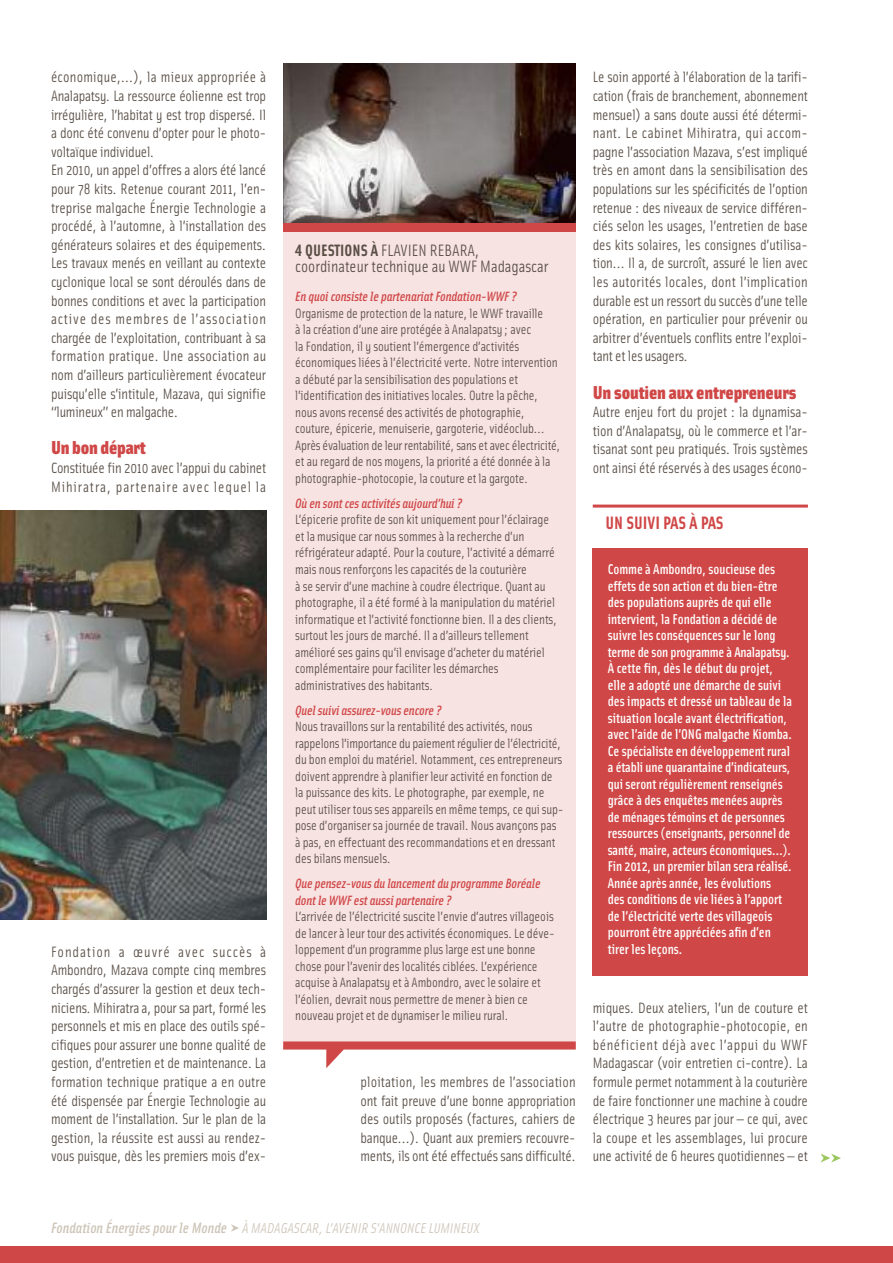
<style>
.page{position:relative;width:893px;height:1263px;background:#fff}
.page>*{position:absolute;margin:0;border:0;box-sizing:border-box;transform-origin:0 0}
.t1{font:18.75px "Solex Black Lining";letter-spacing:-.01em;color:#d04747}
.t2{font:18px "Solex Bold Lining";color:#d04747}
.t3{font:16.5px/16.5px "Solex Regular Lining";color:#594f46}
.t4{font:15px/18.6px "Solex";letter-spacing:-.015em;color:#594f46;text-align:justify}
.t5{font:500 14.25px/16.5px "Solex";letter-spacing:-.005em;color:#fff}
.t6{font:italic 14.25px "Solex Regular Lining";color:#cdc4b7}
.t7{font:13.5px/16.5px "Solex";letter-spacing:-.01em;color:#594f46}
.t8{font:italic 500 13.5px/16.5px "Solex";letter-spacing:-.01em;color:#d04747}
.s1{font-family:"Solex Bold Lining"}
.s2{font-family:"Solex";font-weight:500;font-size:15px}
.s3{font-family:"Fleches Left Right";font-style:normal;font-size:15px}
</style>
<div class="page">
<img style="left:283px;top:64px;width:293px;height:160px">
<img style="left:0;top:510px;width:266px;height:409px">
<hr style="left:593px;top:505px;width:215px;height:3px;background:#d04747">
<div style="left:593px;top:548px;width:215px;height:427px;background:#d04747"></div>
<div style="left:283px;top:231px;width:293px;height:818px;background:#f8e3e3"></div>
<div style="left:283px;top:224px;width:293px;height:8px;background:#d04747"></div>
<div style="left:0;top:1246px;width:893px;height:17px;background:#d04747"></div>
<svg style="left:820px;top:1153px;width:21px;height:9px"></svg>
<svg style="left:283px;top:1041px;width:293px;height:27px"></svg>
<p class="t4" style="left:51px;top:68px;width:217px;text-align:left">économique,…), la mieux appropriée à Analapatsy. La ressource éolienne est trop irrégulière, l’habitat y est trop dispersé. Il a donc été convenu d’opter pour le photo&shy;voltaïque individuel.<br>En 2010, un appel d’offres a alors été lancé pour 78 kits. Retenue courant 2011, l’en&shy;treprise malgache Énergie Technologie a procédé, à l’automne, à l’installation des générateurs solaires et des équipements.<br>Les travaux menés en veillant au contexte cyclonique local se sont déroulés dans de bonnes conditions et avec la participation active des membres de l’association chargée de l’exploitation, contribuant à sa formation pratique. Une association au nom d’ailleurs particulièrement évocateur puisqu’elle s’intitule, Mazava, qui signifie “lumineux” en malgache.</p>
<p class="t1" style="left:51px;top:437px;width:96px">Un bon départ</p>
<p class="t4" style="left:51px;top:459px;width:217px">Constituée fin 2010 avec l’appui du cabinet<br>Mihiratra, partenaire avec lequel la</p>
<p class="t4" style="left:51px;top:942px;width:217px">Fondation a œuvré avec succès à Ambondro, Mazava compte cinq membres chargés d’assurer la gestion et deux tech&shy;niciens. Mihiratra a, pour sa part, formé les personnels et mis en place des outils spé&shy;cifiques pour assurer une bonne qualité de gestion, d’entretien et de maintenance. La formation technique pratique a en outre été dispensée par Énergie Technologie au moment de l’installation. Sur le plan de la gestion, la réussite est aussi au rendez&shy;vous puisque, dès les premiers mois d’ex-</p>
<p class="t3" style="left:295px;top:242px;width:255px"><span class="s1">4 QUESTIONS À</span> FLAVIEN REBARA, coordinateur technique au WWF Madagascar</p>
<p class="t8" style="left:295px;top:289px;width:223px">En quoi consiste le partenariat Fondation-WWF ?</p>
<p class="t7" style="left:295px;top:305px;width:267px">Organisme de protection de la nature, le WWF travaille<br>à la création d’une aire protégée à Analapatsy ; avec<br>la Fondation, il y soutient l’émergence d’activités économiques liées à l’électricité verte. Notre intervention a débuté par la sensibilisation des populations et l’identification des initiatives locales. Outre la pêche, nous avons recensé des activités de photographie, couture, épicerie, menuiserie, gargoterie, vidéoclub… Après évaluation de leur rentabilité, sans et avec électricité, et au regard de nos moyens, la priorité a été donnée à la photographie-photocopie, la couture et la gargote.</p>
<p class="t8" style="left:295px;top:495px;width:169px">Où en sont ces activités aujourd’hui ?</p>
<p class="t7" style="left:295px;top:512px;width:263px">L’épicerie profite de son kit uniquement pour l’éclairage et la musique car nous sommes à la recherche d’un réfrigérateur adapté. Pour la couture, l’activité a démarré mais nous renforçons les capacités de la couturière<br>à se servir d’une machine à coudre électrique. Quant au photographe, il a été formé à la manipulation du matériel informatique et l’activité fonctionne bien. Il a des clients, surtout les jours de marché. Il a d’ailleurs tellement amélioré ses gains qu’il envisage d’acheter du matériel complémentaire pour faciliter les démarches administratives des habitants.</p>
<p class="t8" style="left:295px;top:702px;width:148px">Quel suivi assurez-vous encore ?</p>
<p class="t7" style="left:295px;top:718px;width:270px">Nous travaillons sur la rentabilité des activités, nous rappelons l’importance du paiement régulier de l’électricité, du bon emploi du matériel. Notamment, ces entrepreneurs doivent apprendre à planifier leur activité en fonction de la puissance des kits. Le photographe, par exemple, ne peut utiliser tous ses appareils en même temps, ce qui sup&shy;pose d’organiser sa journée de travail. Nous avançons pas à pas, en effectuant des recommandations et en dressant des bilans mensuels.</p>
<p class="t8" style="left:295px;top:875px;width:247px">Que pensez-vous du lancement du programme Boréale dont le WWF est aussi partenaire ?</p>
<p class="t7" style="left:295px;top:908px;width:261px">L’arrivée de l’électricité suscite l’envie d’autres villageois de lancer à leur tour des activités économiques. Le déve&shy;loppement d’un programme plus large est une bonne chose pour l’avenir des localités ciblées. L’expérience acquise à Analapatsy et à Ambondro, avec le solaire et l’éolien, devrait nous permettre de mener à bien ce nouveau projet et de dynamiser le milieu rural.</p>
<p class="t4" style="left:361px;top:1072px;width:217px">ploitation, les membres de l’association ont fait preuve d’une bonne appropriation des outils proposés (factures, cahiers de banque…). Quant aux premiers recouvre&shy;ments, ils ont été effectués sans difficulté.</p>
<p class="t4" style="left:593px;top:68px;width:217px">Le soin apporté à l’élaboration de la tarifi&shy;cation (frais de branchement, abonnement mensuel) a sans doute aussi été détermi&shy;nant. Le cabinet Mihiratra, qui accom&shy;pagne l’association Mazava, s’est impliqué très en amont dans la sensibilisation des populations sur les spécificités de l’option retenue : des niveaux de service différen&shy;ciés selon les usages, l’entretien de base des kits solaires, les consignes d’utilisa&shy;tion… Il a, de surcroît, assuré le lien avec les autorités locales, dont l’implication durable est un ressort du succès d’une telle opération, en particulier pour prévenir ou arbitrer d’éventuels conflits entre l’exploi&shy;tant et les usagers.</p>
<p class="t1" style="left:593px;top:381px;width:205px">Un soutien aux entrepreneurs</p>
<p class="t4" style="left:593px;top:403px;width:217px">Autre enjeu fort du projet : la dynamisa&shy;tion d’Analapatsy, où le commerce et l’ar&shy;tisanat sont peu pratiqués. Trois systèmes ont ainsi été réservés à des usages écono-</p>
<p class="t2" style="left:605px;top:512px;width:120px">UN SUIVI PAS À PAS</p>
<p class="t5" style="left:608px;top:561px;width:186px">Comme à Ambondro, soucieuse des effets de son action et du bien-être des populations auprès de qui elle intervient, la Fondation a décidé de suivre les conséquences sur le long terme de son programme à Analapatsy.<br>À cette fin, dès le début du projet, elle a adopté une démarche de suivi des impacts et dressé un tableau de la situation locale avant électrification, avec l’aide de l’ONG malgache Kiomba.<br>Ce spécialiste en développement rural a établi une quarantaine d’indicateurs, qui seront régulièrement renseignés grâce à des enquêtes menées auprès de ménages témoins et de personnes ressources (enseignants, personnel de santé, maire, acteurs économiques…).<br>Fin 2012, un premier bilan sera réalisé.<br>Année après année, les évolutions<br>des conditions de vie liées à l’apport de l’électricité verte des villageois pourront être appréciées afin d’en tirer les leçons.</p>
<p class="t4" style="left:593px;top:998px;width:217px">miques. Deux ateliers, l’un de couture et l’autre de photographie-photocopie, en bénéficient déjà avec l’appui du WWF Madagascar (voir entretien ci-contre). La formule permet notamment à la couturière de faire fonctionner une machine à coudre électrique 3 heures par jour — ce qui, avec la coupe et les assemblages, lui procure une activité de 6 heures quotidiennes — et</p>
<p class="t6" style="left:51px;top:1220px;width:430px"><span class="s2">Fondation Énergies pour le Monde</span> <span class="s3">z</span> À MADAGASCAR, L’AVENIR S’ANNONCE LUMINEUX</p>
</div>
